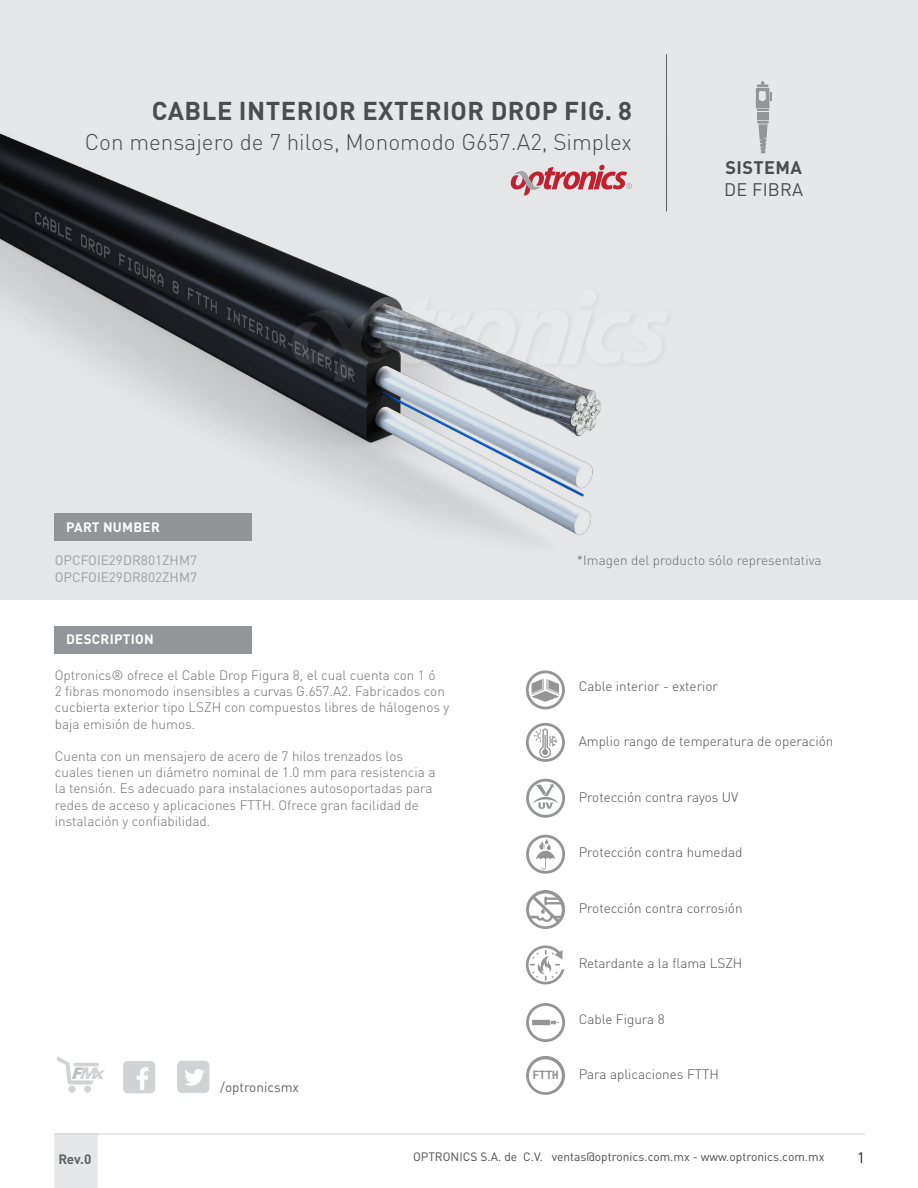
<style>
.page{position:relative;width:918px;height:1188px;background:#fff}
.page>*{position:absolute;margin:0;border:0;box-sizing:border-box;transform-origin:0 0}
.t1{font:700 25.5px "DIN Pro";letter-spacing:.02em;color:#4b4c4d}
.t2{font:300 22.5px "DIN Pro";color:#4b4c4d}
.t3{font:700 18px "DIN Pro";letter-spacing:.02em;color:#4b4c4d}
.t4{font:18px "DIN Pro";letter-spacing:.01em;color:#4b4c4d}
.t5{font:15px "DIN Pro";color:#231f20}
.t6{font:300 13.5px/16.2px "DIN Pro";color:#6c6d70}
.t7{font:300 13.5px "DIN Pro";color:#4b4c4d}
.t8{font:13.5px/16.2px "DIN Pro";color:#9d9fa2}
.t9{font:700 13.5px "DIN Pro";letter-spacing:.02em;color:#fff}
.t10{font:13.5px "DIN Pro";color:#636366}
.t11{font:700 13.5px "DIN Pro";color:#636366}
.t12{font:12px "DIN Pro";color:#4b4c4d}
.t13{font:700 11.55px "Roboto Mono";color:#8a8c8f;scale:.93 1}
</style>
<div class="page">
<div style="left:1px;top:0;width:917px;height:600px;background:#e6e7e9"></div>
<svg style="left:756px;top:81px;width:16px;height:51px"></svg>
<div style="left:54px;top:1134px;width:44px;height:54px;background:#e6e7e9"></div>
<hr style="left:55px;top:1134px;width:810px;height:1px;background:#d1d2d4">
<hr style="left:666px;top:54px;width:1px;height:157px;background:#636366">
<div style="left:68px;top:1086px;width:8px;height:7px;background:#d1d2d4;border-radius:50%"></div>
<div style="left:84px;top:1086px;width:7px;height:7px;background:#d1d2d4;border-radius:50%"></div>
<svg style="left:56px;top:1057px;width:49px;height:27px"></svg>
<div style="left:123px;top:1061px;width:32px;height:32px;background:#d1d2d4;border-radius:5px"></div>
<svg style="left:137px;top:1067px;width:11px;height:23px"></svg>
<div style="left:177px;top:1061px;width:32px;height:32px;background:#d1d2d4;border-radius:5px"></div>
<svg style="left:185px;top:1069px;width:20px;height:17px"></svg>
<div style="left:54px;top:626px;width:197px;height:27px;background:#939598"></div>
<svg style="left:526px;top:779px;width:39px;height:39px"></svg>
<svg style="left:526px;top:723px;width:39px;height:39px"></svg>
<svg style="left:526px;top:890px;width:39px;height:39px"></svg>
<img style="left:0;top:132px;width:767px;height:454px">
<img style="left:285px;top:284px;width:393px;height:108px">
<svg style="left:290px;top:290px;width:379px;height:92px"></svg>
<svg style="left:526px;top:1003px;width:39px;height:39px"></svg>
<svg style="left:526px;top:945px;width:38px;height:39px"></svg>
<svg style="left:526px;top:835px;width:39px;height:39px"></svg>
<svg style="left:526px;top:670px;width:39px;height:39px"></svg>
<svg style="left:526px;top:1056px;width:39px;height:39px"></svg>
<h1 class="t1" style="left:152px;top:89px;width:482px">CABLE INTERIOR EXTERIOR DROP FIG. 8</h1>
<h2 class="t2" style="left:85px;top:124px;width:549px">Con mensajero de 7 hilos, Monomodo G657.A2, Simplex</h2>
<h3 class="t3" style="left:726px;top:153px;width:78px">SISTEMA</h3>
<h3 class="t4" style="left:724px;top:177px;width:80px">DE FIBRA</h3>
<p class="t9" style="left:66px;top:515px;width:95px">PART NUMBER</p>
<p class="t8" style="left:55px;top:552px;width:144px">OPCFOIE29DR801ZHM7<br>OPCFOIE29DR802ZHM7</p>
<p class="t9" style="left:66px;top:628px;width:89px">DESCRIPTION</p>
<p class="t6" style="left:55px;top:666px;width:396px">Optronics® ofrece el Cable Drop Figura 8, el cual cuenta con 1 ó<br>2 fibras monomodo insensibles a curvas G.657.A2. Fabricados con cucbierta exterior tipo LSZH con compuestos libres de hálogenos y baja emisión de humos.</p>
<p class="t6" style="left:55px;top:747px;width:382px">Cuenta con un mensajero de acero de 7 hilos trenzados los cuales tienen un diámetro nominal de 1.0 mm para resistencia a la tensión. Es adecuado para instalaciones autosoportadas para redes de acceso y aplicaciones FTTH. Ofrece gran facilidad de instalación y confiabilidad.</p>
<p class="t10" style="left:220px;top:1078px;width:80px">/optronicsmx</p>
<p class="t6" style="left:577px;top:550px;width:246px">*Imagen del producto sólo representativa</p>
<p class="t13" style="left:533px;top:1067px;width:29px">FTTH</p>
<p class="t7" style="left:579px;top:675px;width:141px">Cable interior - exterior</p>
<p class="t7" style="left:579px;top:731px;width:256px">Amplio rango de temperatura de operación</p>
<p class="t7" style="left:579px;top:786px;width:161px">Protección contra rayos UV</p>
<p class="t7" style="left:579px;top:842px;width:165px">Protección contra humedad</p>
<p class="t7" style="left:579px;top:897px;width:165px">Protección contra corrosión</p>
<p class="t7" style="left:579px;top:953px;width:165px">Retardante a la flama LSZH</p>
<p class="t7" style="left:579px;top:1008px;width:88px">Cable Figura 8</p>
<p class="t7" style="left:579px;top:1064px;width:142px">Para aplicaciones FTTH</p>
<p class="t11" style="left:58px;top:1148px;width:34px">Rev.0</p>
<p class="t12" style="left:413px;top:1149px;width:413px">OPTRONICS S.A. de C.V. ventas@optronics.com.mx - www.optronics.com.mx</p>
<p class="t5" style="left:857px;top:1148px;width:9px">1</p>
</div>
